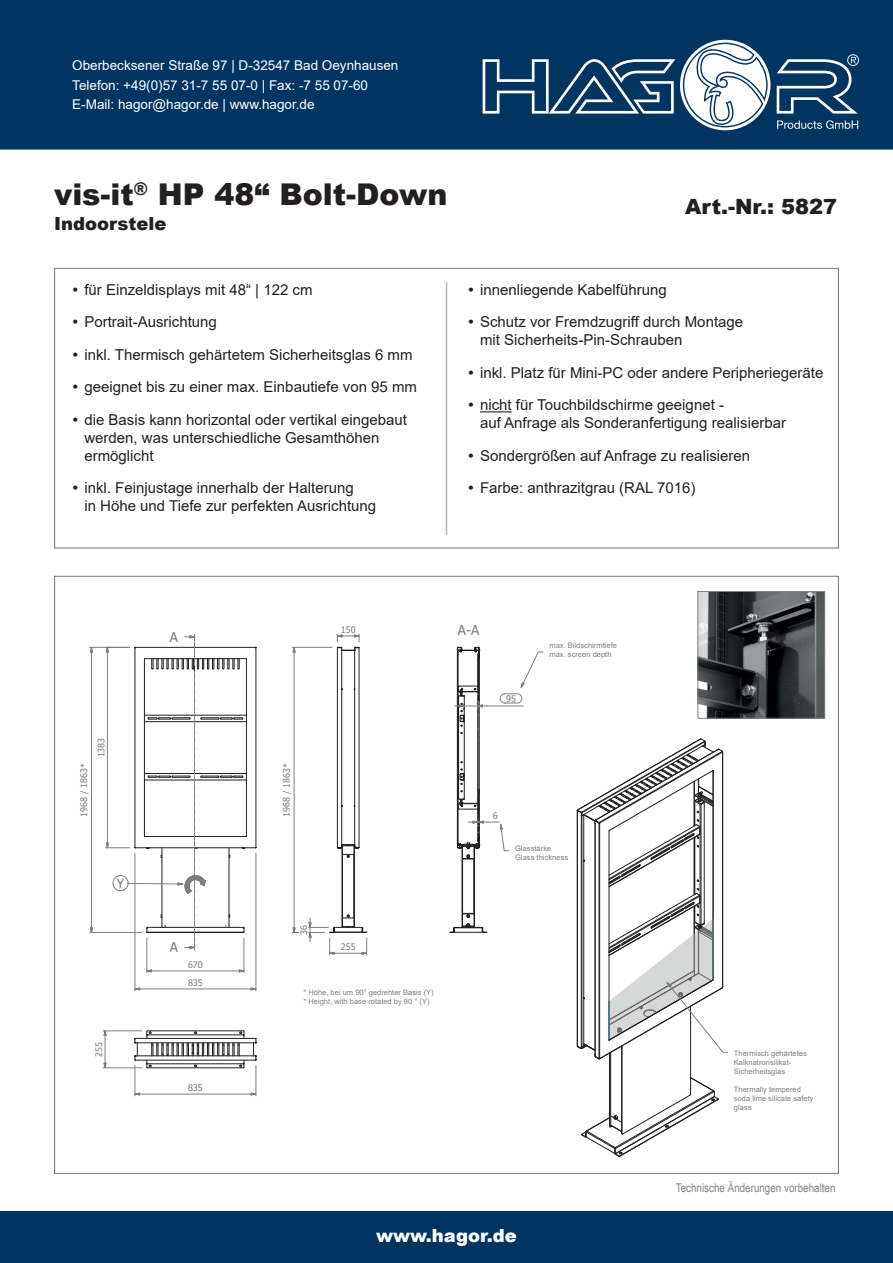
<style>
.page{position:relative;width:893px;height:1263px;background:#fff}
.page>*{position:absolute;margin:0;border:0;box-sizing:border-box;transform-origin:0 0}
.t1{font:900 30px "Arial";color:#231f20}
.t2{font:900 21px "Arial";color:#231f20}
.t3{font:900 18px "Arial";color:#fff}
.t4{font:900 18px "Arial";color:#231f20}
.t5{font:15px/32.5px "Arial";color:#231f20}
.t6{font:13.5px/19.5px "Arial";color:#fff}
.t7{font:13.5px "Tahoma";color:#7c7f81}
.t8{font:12.9px "Tahoma";color:#7c7f81}
.t9{font:12px "Arial Narrow";color:#808285}
.t10{font:9px "Tahoma";letter-spacing:.005em;color:#7c7f81}
.t11{font:7.5px/9px "Arial";color:#7c7f81}
</style>
<div class="page">
<div style="left:0;top:1212px;width:893px;height:51px;background:#003562"></div>
<div style="left:0;top:0;width:893px;height:150px;background:#003562"></div>
<svg style="left:777px;top:54px;width:82px;height:60px;background:#365f83"></svg>
<svg style="left:777px;top:120px;width:81px;height:9px"></svg>
<svg style="left:483px;top:40px;width:287px;height:90px"></svg>
<hr style="left:256px;top:648px;width:1px;height:199px;background:#231f20">
<hr style="left:135px;top:647px;width:121px;height:1px;background:#231f20">
<hr style="left:135px;top:847px;width:121px;height:1px;background:#231f20">
<hr style="left:359px;top:648px;width:1px;height:199px;background:#231f20">
<hr style="left:354px;top:650px;width:1px;height:196px;background:#231f20">
<hr style="left:341px;top:650px;width:1px;height:196px;background:#231f20">
<hr style="left:337px;top:648px;width:1px;height:199px;background:#231f20">
<hr style="left:135px;top:1055px;width:121px;height:1px;background:#231f20">
<hr style="left:135px;top:1060px;width:121px;height:1px;background:#231f20">
<hr style="left:135px;top:1042px;width:121px;height:1px;background:#231f20">
<svg style="left:253px;top:1038px;width:4px;height:23px"></svg>
<svg style="left:134px;top:1038px;width:4px;height:22px"></svg>
<hr style="left:135px;top:1038px;width:121px;height:1px;background:#231f20">
<svg style="left:146px;top:1030px;width:99px;height:38px"></svg>
<div style="left:462px;top:845px;width:1px;height:83px;border:1px solid #231f20"></div>
<div style="left:474px;top:845px;width:1px;height:83px;border:1px solid #231f20"></div>
<svg style="left:449px;top:911px;width:38px;height:22px"></svg>
<svg style="left:576px;top:738px;width:152px;height:419px"></svg>
<svg style="left:292px;top:646px;width:4px;height:7px"></svg>
<hr style="left:294px;top:652px;width:1px;height:276px;background:#7c7f81">
<hr style="left:292px;top:647px;width:40px;height:1px;background:#7c7f81">
<svg style="left:292px;top:927px;width:7px;height:6px"></svg>
<svg style="left:336px;top:634px;width:24px;height:17px"></svg>
<svg style="left:308px;top:844px;width:60px;height:111px"></svg>
<svg style="left:134px;top:987px;width:6px;height:4px"></svg>
<svg style="left:250px;top:987px;width:6px;height:3px"></svg>
<hr style="left:140px;top:988px;width:111px;height:1px;background:#7c7f81">
<hr style="left:256px;top:853px;width:1px;height:138px;background:#7c7f81">
<hr style="left:135px;top:853px;width:1px;height:138px;background:#7c7f81">
<svg style="left:134px;top:1092px;width:6px;height:4px"></svg>
<svg style="left:250px;top:1092px;width:6px;height:4px"></svg>
<hr style="left:140px;top:1094px;width:111px;height:1px;background:#7c7f81">
<hr style="left:256px;top:1065px;width:1px;height:31px;background:#7c7f81">
<hr style="left:135px;top:1065px;width:1px;height:31px;background:#7c7f81">
<svg style="left:103px;top:1031px;width:4px;height:38px"></svg>
<hr style="left:103px;top:1067px;width:39px;height:1px;background:#7c7f81">
<hr style="left:103px;top:1030px;width:39px;height:1px;background:#7c7f81">
<svg style="left:146px;top:969px;width:6px;height:4px"></svg>
<svg style="left:239px;top:969px;width:5px;height:3px"></svg>
<hr style="left:152px;top:970px;width:87px;height:1px;background:#7c7f81">
<hr style="left:147px;top:938px;width:1px;height:35px;background:#7c7f81">
<hr style="left:244px;top:938px;width:1px;height:35px;background:#7c7f81">
<svg style="left:90px;top:927px;width:3px;height:5px"></svg>
<svg style="left:90px;top:646px;width:3px;height:7px"></svg>
<hr style="left:91px;top:652px;width:1px;height:276px;background:#7c7f81">
<hr style="left:90px;top:647px;width:40px;height:1px;background:#7c7f81">
<hr style="left:90px;top:932px;width:52px;height:1px;background:#7c7f81">
<svg style="left:105px;top:634px;width:142px;height:316px"></svg>
<svg style="left:455px;top:646px;width:89px;height:223px"></svg>
<hr style="left:480px;top:411px;width:32px;height:1px;background:#231f20">
<hr style="left:446px;top:282px;width:1px;height:253px;background:#b0b1b5">
<img style="left:699px;top:593px;width:124px;height:124px">
<div style="left:697px;top:591px;width:128px;height:128px;border:1px solid #808285"></div>
<p class="t6" style="left:72px;top:56px;width:328px">Oberbecksener Straße 97 | D-32547 Bad Oeynhausen<br>Telefon: +49(0)57 31-7 55 07-0 | Fax: -7 55 07-60<br>E-Mail: hagor@hagor.de | www.hagor.de</p>
<h1 class="t1" style="left:54px;top:172px;width:395px">vis-it<sup>®</sup> HP 48“ Bolt-Down</h1>
<p class="t4" style="left:54px;top:211px;width:114px">Indoorstele</p>
<p class="t5" style="left:84px;top:273px;width:334px">für Einzeldisplays mit 48“ | 122 cm Portrait-Ausrichtung<br>inkl. Thermisch gehärtetem Sicherheitsglas 6 mm geeignet bis zu einer max. Einbautiefe von 95 mm die Basis kann horizontal oder vertikal eingebaut</p>
<p class="t5" style="left:84px;top:428px;width:297px;line-height:18px">werden, was unterschiedliche Gesamthöhen ermöglicht</p>
<p class="t5" style="left:84px;top:479px;width:293px;line-height:18px">inkl. Feinjustage innerhalb der Halterung<br>in Höhe und Tiefe zur perfekten Ausrichtung</p>
<h2 class="t2" style="left:685px;top:191px;width:154px">Art.-Nr.: 5827</h2>
<p class="t5" style="left:480px;top:273px;width:265px">innenliegende Kabelführung<br>Schutz vor Fremdzugriff durch Montage</p>
<p class="t5" style="left:480px;top:324px;width:345px">mit Sicherheits-Pin-Schrauben<br>inkl. Platz für Mini-PC oder andere Peripheriegeräte nicht für Touchbildschirme geeignet -</p>
<p class="t5" style="left:480px;top:407px;width:307px">auf Anfrage als Sonderanfertigung realisierbar<br>Sondergrößen auf Anfrage zu realisieren<br>Farbe: anthrazitgrau (RAL 7016)</p>
<p class="t10" style="left:78px;top:817px;width:55px;rotate:-90deg">1968 / 1863*</p>
<p class="t10" style="left:95px;top:757px;width:21px;rotate:-90deg">1383</p>
<p class="t8" style="left:117px;top:875px;width:9px">Y</p>
<p class="t10" style="left:93px;top:1057px;width:16px;rotate:-90deg">255</p>
<p class="t7" style="left:170px;top:628px;width:10px">A</p>
<p class="t7" style="left:170px;top:938px;width:10px">A</p>
<p class="t10" style="left:188px;top:958px;width:16px">670</p>
<p class="t10" style="left:188px;top:976px;width:16px">835</p>
<p class="t10" style="left:188px;top:1081px;width:16px">835</p>
<p class="t10" style="left:341px;top:624px;width:16px">150</p>
<p class="t10" style="left:281px;top:817px;width:55px;rotate:-90deg">1968 / 1863*</p>
<p class="t7" style="left:458px;top:621px;width:23px">A-A</p>
<p class="t10" style="left:506px;top:692px;width:11px">95</p>
<p class="t11" style="left:549px;top:641px;width:69px">max. Bildschirmtiefe max. screen depth</p>
<p class="t10" style="left:493px;top:810px;width:6px">6</p>
<p class="t11" style="left:515px;top:843px;width:55px">Glasstärke<br>Glass thickness</p>
<p class="t10" style="left:298px;top:935px;width:11px;rotate:-90deg">36</p>
<p class="t10" style="left:341px;top:941px;width:16px">255</p>
<p class="t11" style="left:303px;top:988px;width:132px">* Höhe, bei um 90° gedrehter Basis (Y) * Height, with base rotated by 90 ° (Y)</p>
<p class="t11" style="left:734px;top:1049px;width:75px">Thermisch gehärtetes<br>Kalknatronsilikat-<br>Sicherheitsglas</p>
<p class="t11" style="left:734px;top:1085px;width:81px">Thermally tempered soda lime silicate safety glass</p>
<p class="t9" style="left:676px;top:1179px;width:161px">Technische Änderungen vorbehalten</p>
<p class="t3" style="left:376px;top:1222px;width:142px">www.hagor.de</p>
</div>
